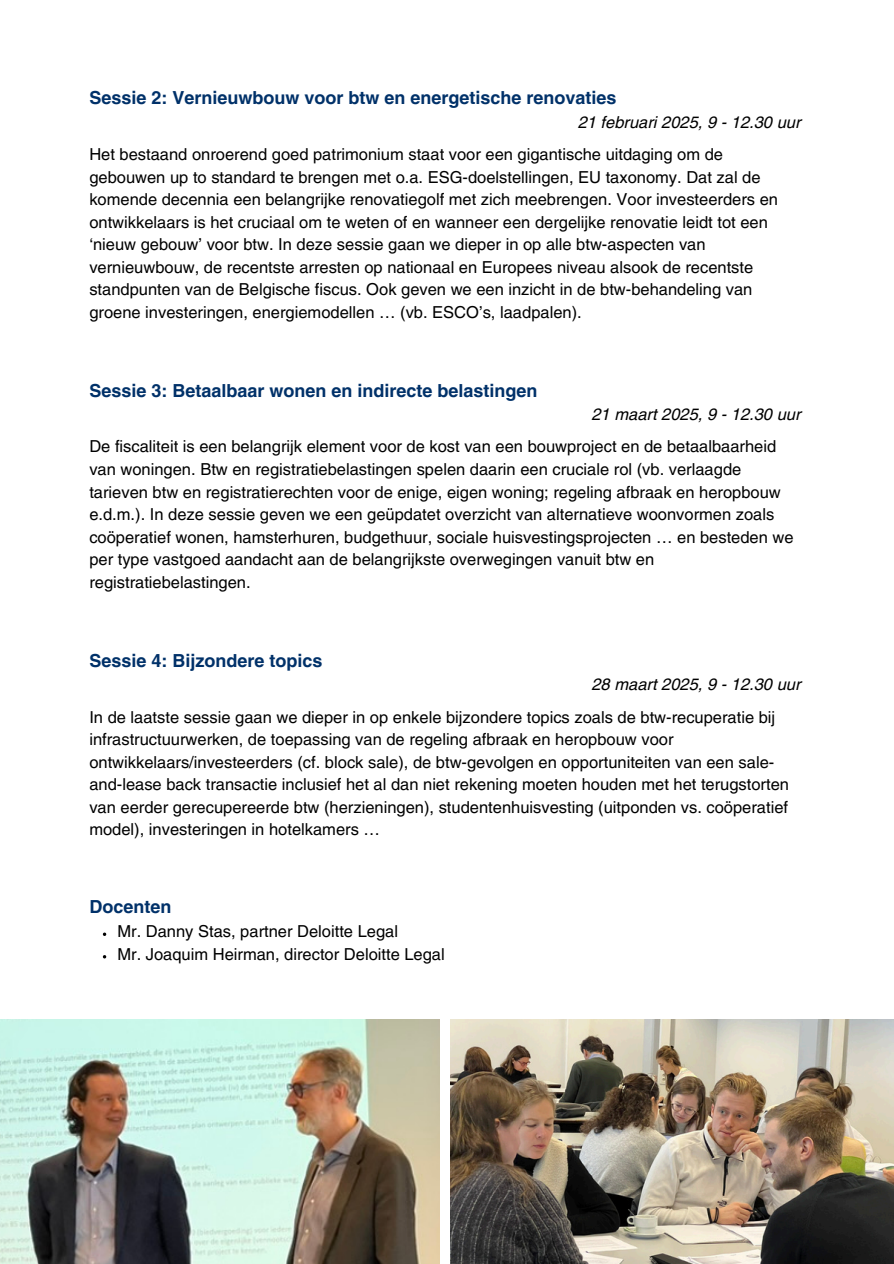
<style>
.page{position:relative;width:894px;height:1264px;background:#fff}
.page>*{position:absolute;margin:0;border:0;box-sizing:border-box;transform-origin:0 0}
.t1{font:700 18px "Helvetica LT Pro";color:#003169}
.t2{font:16.5px/22.5px "Helvetica LT Pro";color:#000}
.t3{font:italic 16.5px "Helvetica LT Pro";color:#000}
</style>
<div class="page">
<img style="left:0;top:1019px;width:439px;height:244px">
<img style="left:450px;top:1019px;width:443px;height:244px">
<svg style="left:103px;top:932px;width:3px;height:4px"></svg>
<p class="t1" style="left:89px;top:91px;width:528px">Sessie 2: Vernieuwbouw voor btw en energetische renovaties</p>
<p class="t3" style="left:577px;top:116px;width:224px">21 februari 2025, 9 - 12.30 uur</p>
<p class="t2" style="left:89px;top:145px;width:690px">Het bestaand onroerend goed patrimonium staat voor een gigantische uitdaging om de gebouwen up to standard te brengen met o.a. ESG-doelstellingen, EU taxonomy. Dat zal de komende decennia een belangrijke renovatiegolf met zich meebrengen. Voor investeerders en ontwikkelaars is het cruciaal om te weten of en wanneer een dergelijke renovatie leidt tot een ‘nieuw gebouw’ voor btw. In deze sessie gaan we dieper in op alle btw-aspecten van vernieuwbouw, de recentste arresten op nationaal en Europees niveau alsook de recentste standpunten van de Belgische fiscus. Ook geven we een inzicht in de btw-behandeling van groene investeringen, energiemodellen … (vb. ESCO’s, laadpalen).</p>
<p class="t1" style="left:89px;top:384px;width:449px">Sessie 3: Betaalbaar wonen en indirecte belastingen</p>
<p class="t3" style="left:591px;top:408px;width:210px">21 maart 2025, 9 - 12.30 uur</p>
<p class="t2" style="left:89px;top:437px;width:705px">De fiscaliteit is een belangrijk element voor de kost van een bouwproject en de betaalbaarheid van woningen. Btw en registratiebelastingen spelen daarin een cruciale rol (vb. verlaagde tarieven btw en registratierechten voor de enige, eigen woning; regeling afbraak en heropbouw e.d.m.). In deze sessie geven we een geüpdatet overzicht van alternatieve woonvormen zoals coöperatief wonen, hamsterhuren, budgethuur, sociale huisvestingsprojecten … en besteden we per type vastgoed aandacht aan de belangrijkste overwegingen vanuit btw en registratiebelastingen.</p>
<p class="t1" style="left:89px;top:654px;width:234px">Sessie 4: Bijzondere topics</p>
<p class="t3" style="left:591px;top:678px;width:210px">28 maart 2025, 9 - 12.30 uur</p>
<p class="t2" style="left:89px;top:707px;width:701px">In de laatste sessie gaan we dieper in op enkele bijzondere topics zoals de btw-recuperatie bij infrastructuurwerken, de toepassing van de regeling afbraak en heropbouw voor ontwikkelaars/investeerders (cf. block sale), de btw-gevolgen en opportuniteiten van een sale&shy;and-lease back transactie inclusief het al dan niet rekening moeten houden met het terugstorten van eerder gerecupereerde btw (herzieningen), studentenhuisvesting (uitponden vs. coöperatief model), investeringen in hotelkamers …</p>
<h1 class="t1" style="left:89px;top:900px;width:84px">Docenten</h1>
<p class="t2" style="left:117px;top:921px;width:282px">Mr. Danny Stas, partner Deloitte Legal</p>
<p class="t2" style="left:117px;top:944px;width:329px">Mr. Joaquim Heirman, director Deloitte Legal</p>
</div>
